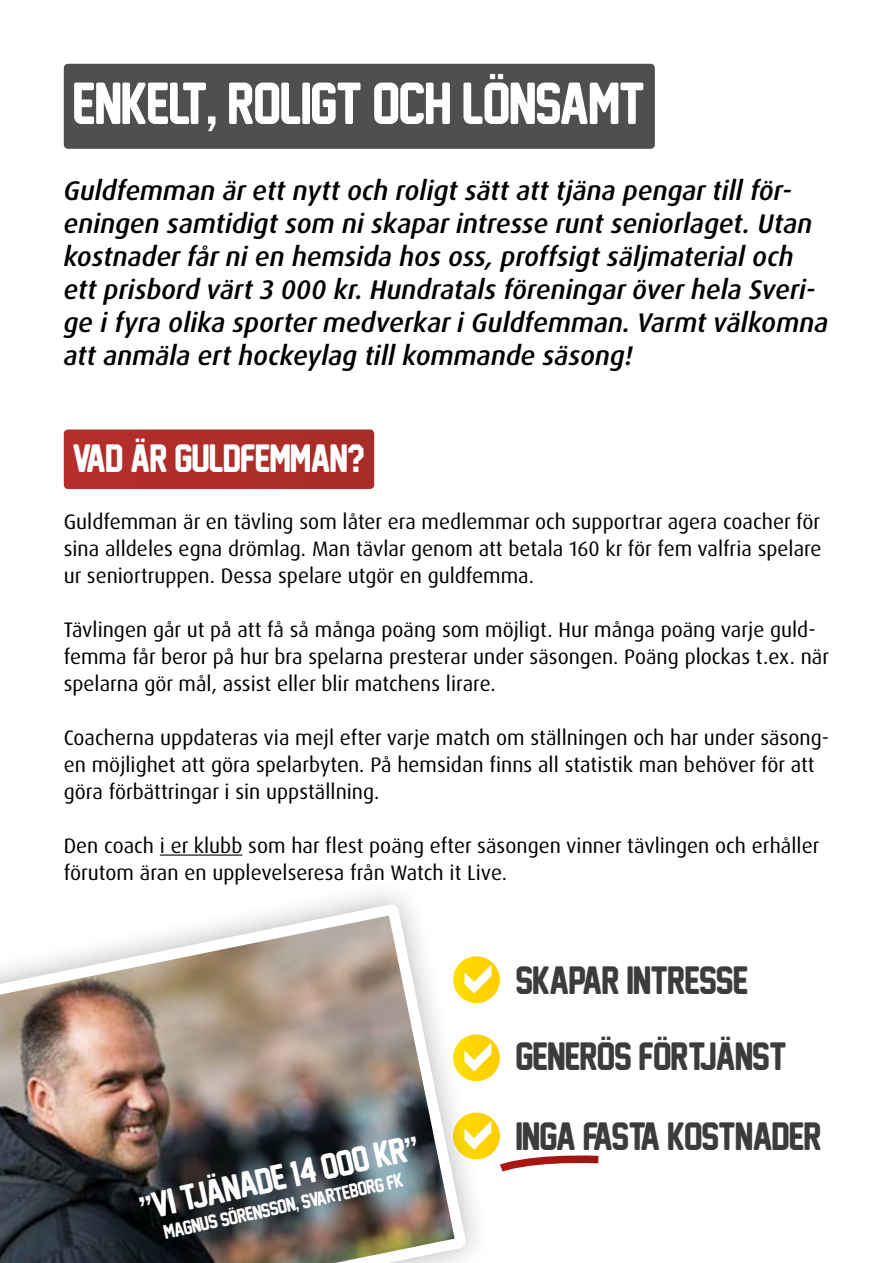
<style>
.page{position:relative;width:893px;height:1263px;background:#fff}
.page>*{position:absolute;margin:0;border:0;box-sizing:border-box;transform-origin:0 0}
.t1{font:54px "New Athletic M54";letter-spacing:-.03em;color:#fff}
.t2{font:36px/75.4px "New Athletic M54";letter-spacing:-.03em;color:#3c3c3b}
.t3{font:36px "New Athletic M54";letter-spacing:-.03em;color:#fff}
.t4{font:33px "New Athletic M54";color:#fff}
.t5{font:italic 500 27px/33px "Dax OT";color:#000}
.t6{font:21px/27px "Dax OT";color:#000}
.t7{font:18px "New Athletic M54";color:#fff}
</style>
<div class="page">
<div style="left:64px;top:64px;width:591px;height:85px;background:#4f4f4e;border-radius:4px"></div>
<div style="left:64px;top:429px;width:310px;height:60px;background:#af2d2a;border-radius:4px"></div>
<svg style="left:453px;top:956px;width:47px;height:47px"></svg>
<svg style="left:453px;top:1034px;width:47px;height:47px"></svg>
<div style="left:0;top:878px;width:492px;height:385px;background:#000;opacity:.3"></div>
<img style="left:0;top:854px;width:471px;height:409px">
<svg style="left:464px;top:964px;width:27px;height:29px"></svg>
<svg style="left:464px;top:1042px;width:27px;height:29px"></svg>
<svg style="left:464px;top:1120px;width:135px;height:55px"></svg>
<h1 class="t1" style="left:72px;top:74px;width:574px">ENKELT, ROLIGT OCH LÖNSAMT</h1>
<p class="t5" style="left:64px;top:174px;width:766px">Guldfemman är ett nytt och roligt sätt att tjäna pengar till för&shy;eningen samtidigt som ni skapar intresse runt seniorlaget. Utan kostnader får ni en hemsida hos oss, proffsigt säljmaterial och ett prisbord värt 3 000 kr. Hundratals föreningar över hela Sveri&shy;ge i fyra olika sporter medverkar i Guldfemman. Varmt välkomna att anmäla ert hockeylag till kommande säsong!</p>
<h2 class="t3" style="left:72px;top:439px;width:294px">VAD ÄR GULDFEMMAN?</h2>
<p class="t6" style="left:64px;top:508px;width:759px;text-align:justify">Guldfemman är en tävling som låter era medlemmar och supportrar agera coacher för sina alldeles egna drömlag. Man tävlar genom att betala 160 kr för fem valfria spelare ur seniortruppen. Dessa spelare utgör en guldfemma.</p>
<p class="t6" style="left:64px;top:616px;width:767px">Tävlingen går ut på att få så många poäng som möjligt. Hur många poäng varje guld&shy;femma får beror på hur bra spelarna presterar under säsongen. Poäng plockas t.ex. när spelarna gör mål, assist eller blir matchens lirare.</p>
<p class="t6" style="left:64px;top:724px;width:767px">Coacherna uppdateras via mejl efter varje match om ställningen och har under säsong&shy;en möjlighet att göra spelarbyten. På hemsidan finns all statistik man behöver för att göra förbättringar i sin uppställning.</p>
<p class="t6" style="left:64px;top:832px;width:757px">Den coach i er klubb som har flest poäng efter säsongen vinner tävlingen och erhåller förutom äran en upplevelseresa från Watch it Live.</p>
<h3 class="t4" style="left:136px;top:1191px;width:286px;rotate:-13deg">"VI TJÄNADE 14 000 KR"</h3>
<p class="t7" style="left:162px;top:1224px;width:246px;rotate:-13deg">MAGNUS SÖRENSSON, SVARTEBORG FK</p>
<h2 class="t2" style="left:515px;top:942px;width:273px">SKAPAR INTRESSE<br>GENERÖS FÖRTJÄNST</h2>
<h2 class="t2" style="left:515px;top:1098px;width:308px">INGA FASTA KOSTNADER</h2>
</div>
